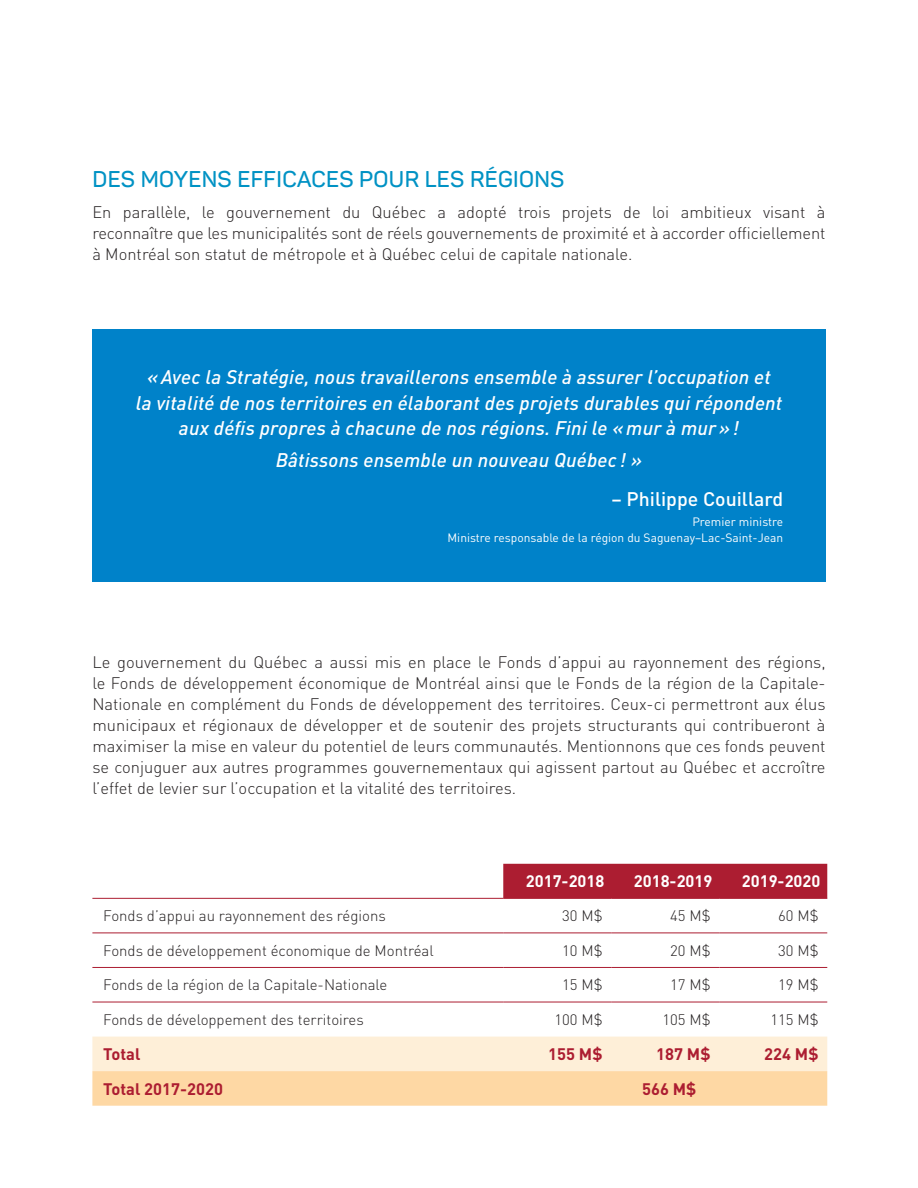
<style>
.page{position:relative;width:918px;height:1188px;background:#fff}
.page>*{position:absolute;margin:0;border:0;box-sizing:border-box;transform-origin:0 0}
.t1{font:600 22.5px "Panton";letter-spacing:.015em;color:#0092c4}
.t2{font:italic 500 19.5px/25.5px "DINOT";letter-spacing:.01em;color:#fff;text-align:center}
.t3{font:500 19.5px "DINOT";color:#fff}
.t4{font:300 16.5px/21px "DINOT";color:#231f20;text-align:justify}
.t5{font:700 16.5px "DINOT";color:#ac1d31}
.t6{font:700 16.5px "DINOT";color:#fff}
.t7{font:300 15px "DINOT";color:#231f20}
.t8{font:12px "DINOT";color:#fff}
</style>
<div class="page">
<div style="left:503px;top:864px;width:324px;height:34px;background:#ac1d31"></div>
<svg style="left:92px;top:1037px;width:735px;height:69px;background:#fee3be"></svg>
<hr style="left:92px;top:898px;width:411px;height:1px;background:#ac1d31">
<hr style="left:92px;top:933px;width:411px;height:1px;background:#ac1d31">
<hr style="left:92px;top:967px;width:411px;height:1px;background:#ac1d31">
<hr style="left:503px;top:898px;width:108px;height:1px;background:#ac1d31">
<hr style="left:503px;top:933px;width:108px;height:1px;background:#ac1d31">
<hr style="left:503px;top:967px;width:108px;height:1px;background:#ac1d31">
<hr style="left:611px;top:898px;width:108px;height:1px;background:#ac1d31">
<hr style="left:611px;top:933px;width:108px;height:1px;background:#ac1d31">
<hr style="left:611px;top:967px;width:108px;height:1px;background:#ac1d31">
<hr style="left:719px;top:898px;width:108px;height:1px;background:#ac1d31">
<hr style="left:719px;top:933px;width:108px;height:1px;background:#ac1d31">
<hr style="left:719px;top:967px;width:108px;height:1px;background:#ac1d31">
<hr style="left:92px;top:1002px;width:411px;height:1px;background:#ac1d31">
<hr style="left:503px;top:1002px;width:108px;height:1px;background:#ac1d31">
<hr style="left:611px;top:1002px;width:108px;height:1px;background:#ac1d31">
<hr style="left:719px;top:1002px;width:108px;height:1px;background:#ac1d31">
<div style="left:92px;top:329px;width:734px;height:253px;background:#0082c9"></div>
<h2 class="t1" style="left:93px;top:165px;width:473px">DES MOYENS EFFICACES POUR LES RÉGIONS</h2>
<p class="t4" style="left:92px;top:201px;width:735px">En parallèle, le gouvernement du Québec a adopté trois projets de loi ambitieux visant à reconnaître que les municipalités sont de réels gouvernements de proximité et à accorder officiellement à Montréal son statut de métropole et à Québec celui de capitale nationale.</p>
<p class="t2" style="left:136px;top:364px;width:648px">«Avec la Stratégie, nous travaillerons ensemble à assurer l’occupation et<br>la vitalité de nos territoires en élaborant des projets durables qui répondent aux défis propres à chacune de nos régions. Fini le « mur à mur » !</p>
<p class="t2" style="left:276px;top:447px;width:368px">Bâtissons ensemble un nouveau Québec ! »</p>
<p class="t3" style="left:612px;top:486px;width:173px">– Philippe Couillard</p>
<p class="t8" style="left:692px;top:514px;width:92px">Premier ministre</p>
<p class="t8" style="left:448px;top:530px;width:337px">Ministre responsable de la région du Saguenay–Lac-Saint-Jean</p>
<p class="t4" style="left:92px;top:651px;width:735px">Le gouvernement du Québec a aussi mis en place le Fonds d’appui au rayonnement des régions, le Fonds de développement économique de Montréal ainsi que le Fonds de la région de la Capitale-Nationale en complément du Fonds de développement des territoires. Ceux-ci permettront aux élus municipaux et régionaux de développer et de soutenir des projets structurants qui contribueront à maximiser la mise en valeur du potentiel de leurs communautés. Mentionnons que ces fonds peuvent se conjuguer aux autres programmes gouvernementaux qui agissent partout au Québec et accroître l’effet de levier sur l’occupation et la vitalité des territoires.</p>
<p class="t6" style="left:526px;top:870px;width:80px">2017-2018</p>
<p class="t6" style="left:634px;top:870px;width:80px">2018-2019</p>
<p class="t6" style="left:742px;top:870px;width:80px">2019-2020</p>
<p class="t7" style="left:103px;top:906px;width:284px">Fonds d’appui au rayonnement des régions</p>
<p class="t7" style="left:562px;top:906px;width:42px">30 M$</p>
<p class="t7" style="left:670px;top:906px;width:42px">45 M$</p>
<p class="t7" style="left:778px;top:906px;width:42px">60 M$</p>
<p class="t7" style="left:103px;top:940px;width:332px">Fonds de développement économique de Montréal</p>
<p class="t7" style="left:562px;top:940px;width:42px">10 M$</p>
<p class="t7" style="left:670px;top:940px;width:42px">20 M$</p>
<p class="t7" style="left:778px;top:940px;width:42px">30 M$</p>
<p class="t7" style="left:103px;top:975px;width:286px">Fonds de la région de la Capitale-Nationale</p>
<p class="t7" style="left:562px;top:975px;width:42px">15 M$</p>
<p class="t7" style="left:670px;top:975px;width:42px">17 M$</p>
<p class="t7" style="left:778px;top:975px;width:42px">19 M$</p>
<p class="t7" style="left:103px;top:1009px;width:262px">Fonds de développement des territoires</p>
<p class="t7" style="left:555px;top:1009px;width:50px">100 M$</p>
<p class="t7" style="left:663px;top:1009px;width:50px">105 M$</p>
<p class="t7" style="left:771px;top:1009px;width:50px">115 M$</p>
<p class="t5" style="left:103px;top:1043px;width:39px">Total</p>
<p class="t5" style="left:548px;top:1043px;width:56px">155 M$</p>
<p class="t5" style="left:656px;top:1043px;width:56px">187 M$</p>
<p class="t5" style="left:764px;top:1043px;width:56px">224 M$</p>
<p class="t5" style="left:103px;top:1078px;width:121px">Total 2017-2020</p>
<p class="t5" style="left:642px;top:1078px;width:56px">566 M$</p>
</div>
